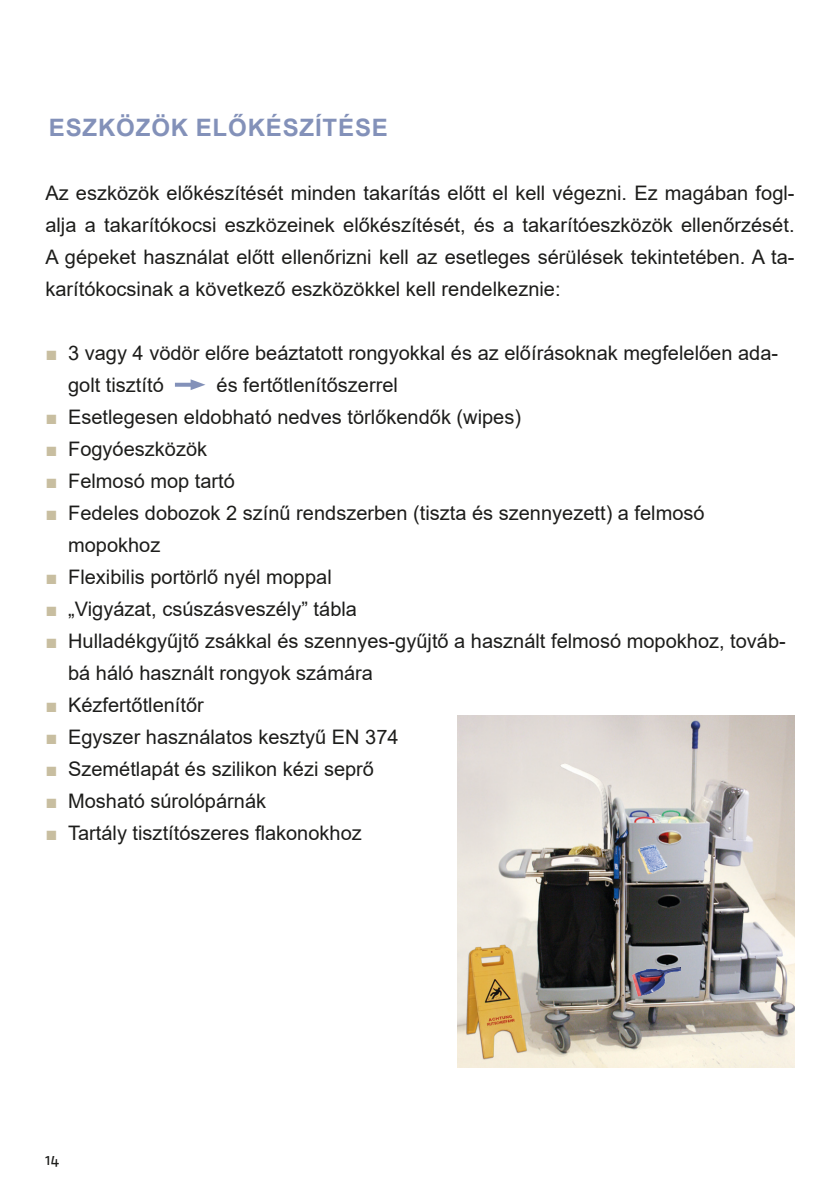
<style>
.page{position:relative;width:840px;height:1191px;background:#fff}
.page>*{position:absolute;margin:0;border:0;box-sizing:border-box;transform-origin:0 0}
.Kapitel_Subhead{font:700 24px "Arial";letter-spacing:.035em;color:#8391b9}
.Aufzählungen{font:20px/32px "Arial";color:#1d1d1b}
.Fließtext{font:20px/32px "Arial";color:#1d1d1b;text-align:justify}
.t1{font:16px "Fago OT";color:#1d1d1b}
.s1{color:#c8bea0}
</style>
<div class="page">
<svg style="left:175px;top:383px;width:15px;height:4px"></svg>
<svg style="left:190px;top:379px;width:15px;height:11px"></svg>
<img style="left:457px;top:715px;width:337px;height:352px">
<img style="left:625px;top:966px;width:55px;height:33px">
<img style="left:635px;top:843px;width:33px;height:32px">
<p class="Kapitel_Subhead" style="left:49px;top:111px;width:340px">ESZKÖZÖK ELŐKÉSZÍTÉSE</p>
<p class="Fließtext" style="left:45px;top:177px;width:750px">Az eszközök előkészítését minden takarítás előtt el kell végezni. Ez magában fogl&shy;alja a takarítókocsi eszközeinek előkészítését, és a takarítóeszközök ellenőrzését.<br>A gépeket használat előtt ellenőrizni kell az esetleges sérülések tekintetében. A ta&shy;karítókocsinak a következő eszközökkel kell rendelkeznie:</p>
<p class="Aufzählungen" style="left:68px;top:337px;width:711px;text-indent:-23px"><span class="s1">■</span> 3 vagy 4 vödör előre beáztatott rongyokkal és az előírásoknak megfelelően ada&shy;golt tisztító</p>
<p class="Aufzählungen" style="left:216px;top:369px;width:183px">és fertőtlenítőszerrel</p>
<p class="Aufzählungen" style="left:45px;top:401px;width:477px"><span class="s1">■</span> Esetlegesen eldobható nedves törlőkendők (wipes)</p>
<p class="Aufzählungen" style="left:45px;top:433px;width:163px"><span class="s1">■</span> Fogyóeszközök</p>
<p class="Aufzählungen" style="left:45px;top:465px;width:191px"><span class="s1">■</span> Felmosó mop tartó</p>
<p class="Aufzählungen" style="left:68px;top:497px;width:637px;text-indent:-23px"><span class="s1">■</span> Fedeles dobozok 2 színű rendszerben (tiszta és szennyezett) a felmosó mopokhoz</p>
<p class="Aufzählungen" style="left:45px;top:561px;width:288px"><span class="s1">■</span> Flexibilis portörlő nyél moppal</p>
<p class="Aufzählungen" style="left:45px;top:593px;width:313px"><span class="s1">■</span> „Vigyázat, csúszásveszély” tábla</p>
<p class="Aufzählungen" style="left:68px;top:625px;width:719px;text-indent:-23px"><span class="s1">■</span> Hulladékgyűjtő zsákkal és szennyes-gyűjtő a használt felmosó mopokhoz, továb&shy;bá háló használt rongyok számára</p>
<p class="Aufzählungen" style="left:45px;top:689px;width:160px"><span class="s1">■</span> Kézfertőtlenítőr</p>
<p class="Aufzählungen" style="left:45px;top:721px;width:354px"><span class="s1">■</span> Egyszer használatos kesztyű EN 374</p>
<p class="Aufzählungen" style="left:45px;top:753px;width:330px"><span class="s1">■</span> Szemétlapát és szilikon kézi seprő</p>
<p class="Aufzählungen" style="left:45px;top:785px;width:222px"><span class="s1">■</span> Mosható súrolópárnák</p>
<p class="Aufzählungen" style="left:45px;top:817px;width:318px"><span class="s1">■</span> Tartály tisztítószeres flakonokhoz</p>
<p class="t1" style="left:45px;top:1150px;width:15px">14</p>
</div>
